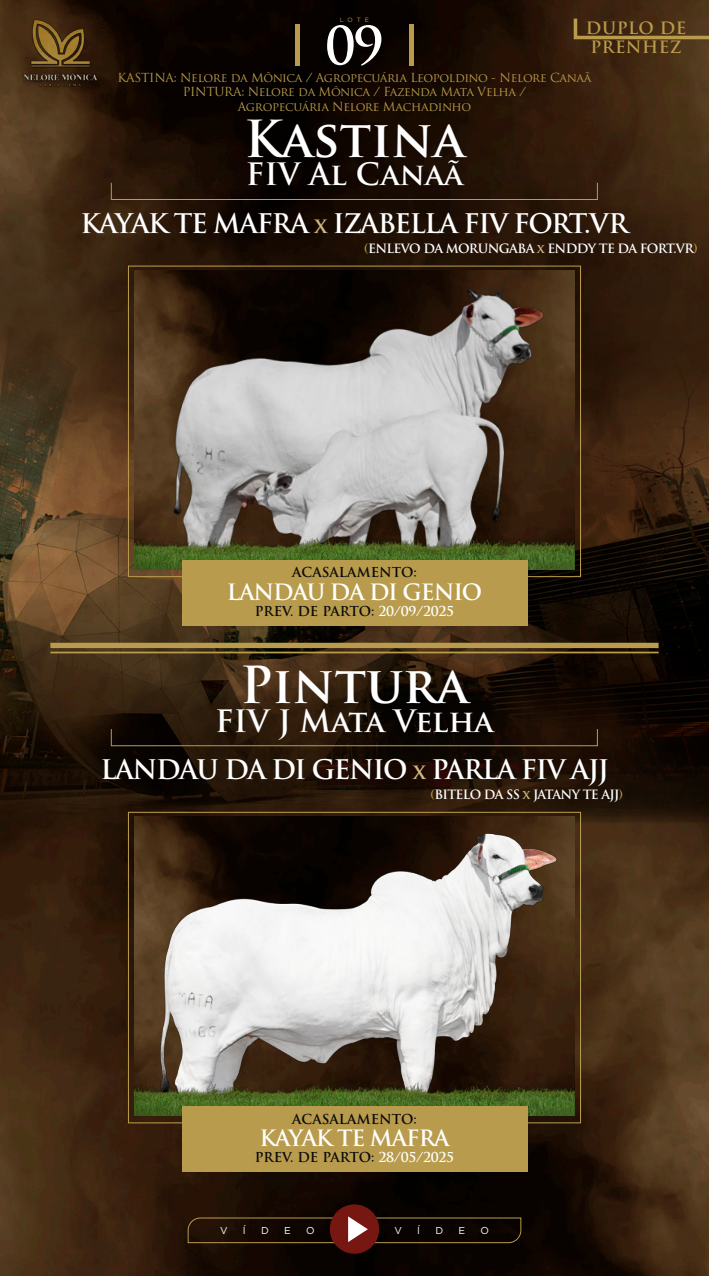
<style>
.page{position:relative;width:709px;height:1276px;background:#fff}
.page>*{position:absolute;margin:0;border:0;box-sizing:border-box;transform-origin:0 0}
.t1{font:700 51.25px "Trajan Pro";color:#fff}
.t2{font:700 49.75px "Trajan Pro";color:#fff}
.t3{font:700 30.12px "Trajan Pro";color:#fff}
.t4{font:700 26.38px "Trajan Pro";letter-spacing:-.05em;color:#fff}
.t5{font:700 21.88px "Trajan Pro";letter-spacing:-.05em;color:#fff}
.t6{font:700 16.62px "Trajan Pro";letter-spacing:.03em;color:#b89b4c}
.t7{font:700 13.38px "Trajan Pro";letter-spacing:-.025em;color:#0a0a0a}
.t8{font:700 13.38px "Trajan Pro";color:#0a0a0a}
.t9{font:700 12.5px "Trajan Pro";letter-spacing:-.05em;color:#fff}
.t10{font:12.12px "Trajan Pro";letter-spacing:-.025em;color:#b89b4c}
.t11{font:10px "Gotham";color:#fff}
.t12{font:6.25px "Gotham";color:#b89b4c}
.s1{font-size:21px;color:#ceb982}
.s2{color:#b89b4c}
.s3{color:#ceb982}
.s4{color:#fff}
</style>
<div class="page">
<img style="left:0;top:0;width:709px;height:1276px">
<img style="left:0;top:191px;width:709px;height:863px">
<svg style="left:573px;top:17px;width:136px;height:22px;background:#573d1d"></svg>
<div style="left:330px;top:1204px;width:49px;height:49px;background:#771711;border-radius:50%"></div>
<svg style="left:187px;top:1216px;width:334px;height:27px;background:#2c180e"></svg>
<div style="left:295px;top:25px;width:5px;height:41px;background:#b89b4c"></div>
<hr style="left:409px;top:25px;width:4px;height:41px;background:#b89b4c">
<img style="left:14px;top:15px;width:93px;height:75px">
<div style="left:111px;top:182px;width:486px;height:18px;border:1px solid #b89b4c"></div>
<img style="left:135px;top:270px;width:439px;height:261px">
<img style="left:154px;top:282px;width:400px;height:249px">
<img style="left:135px;top:531px;width:439px;height:38px">
<div style="left:181px;top:560px;width:346px;height:65px;background:#b89b4c"></div>
<div style="left:111px;top:729px;width:486px;height:17px;border:1px solid #b89b4c"></div>
<img style="left:135px;top:816px;width:439px;height:261px">
<img style="left:154px;top:828px;width:407px;height:249px">
<img style="left:135px;top:1077px;width:439px;height:38px">
<div style="left:181px;top:1106px;width:346px;height:65px;background:#b89b4c"></div>
<div style="left:50px;top:643px;width:608px;height:5px;background:#b89b4c"></div>
<hr style="left:50px;top:651px;width:608px;height:2px;background:#b89b4c">
<p class="t12" style="left:340px;top:16px;width:31px">LOTE</p>
<p class="t6" style="left:586px;top:17px;width:102px">DUPLO DE</p>
<p class="t6" style="left:590px;top:37px;width:93px">PRENHEZ</p>
<p class="t10" style="left:117px;top:70px;width:475px">KASTINA: Nelore da Mônica / Agropecuária Leopoldino - Nelore Canaã</p>
<p class="t10" style="left:183px;top:84px;width:345px">PINTURA: Nelore da Mônica / Fazenda Mata Velha /</p>
<p class="t10" style="left:238px;top:99px;width:235px">Agropecuária Nelore Machadinho</p>
<p class="t1" style="left:325px;top:14px;width:60px">09</p>
<p class="t2" style="left:244px;top:108px;width:222px">Kastina</p>
<p class="t3" style="left:246px;top:156px;width:219px">FIV Al Canaã</p>
<p class="t4" style="left:80px;top:207px;width:549px">KAYAK TE MAFRA <span class="s1">x</span> IZABELLA FIV FORT.VR</p>
<p class="t9" style="left:364px;top:240px;width:335px"><span class="s2">(</span>ENLEVO DA MORUNGABA <span class="s3">x</span> ENDDY TE DA FORT.VR<span class="s2">)</span></p>
<p class="t8" style="left:292px;top:564px;width:126px">ACASALAMENTO:</p>
<p class="t5" style="left:227px;top:578px;width:257px">LANDAU DA DI GENIO</p>
<p class="t7" style="left:255px;top:603px;width:201px">PREV. DE PARTO: <span class="s4">20/09/2025</span></p>
<p class="t2" style="left:240px;top:654px;width:230px">Pintura</p>
<p class="t3" style="left:215px;top:702px;width:280px">FIV J Mata Velha</p>
<p class="t4" style="left:100px;top:753px;width:510px">LANDAU DA DI GENIO <span class="s1">x</span> PARLA FIV AJJ</p>
<p class="t9" style="left:430px;top:786px;width:194px"><span class="s2">(</span>BITELO DA SS <span class="s3">x</span> JATANY TE AJJ<span class="s2">)</span></p>
<p class="t8" style="left:292px;top:1110px;width:126px">ACASALAMENTO:</p>
<p class="t5" style="left:259px;top:1124px;width:191px">KAYAK TE MAFRA</p>
<p class="t7" style="left:255px;top:1149px;width:201px">PREV. DE PARTO: <span class="s4">28/05/2025</span></p>
<p class="t11" style="left:220px;top:1224px;width:9px">V</p>
<p class="t11" style="left:243px;top:1224px;width:4px">Í</p>
<p class="t11" style="left:261px;top:1224px;width:9px">D</p>
<p class="t11" style="left:284px;top:1224px;width:8px">E</p>
<p class="t11" style="left:306px;top:1224px;width:10px">O</p>
<p class="t11" style="left:394px;top:1224px;width:9px">V</p>
<p class="t11" style="left:417px;top:1224px;width:4px">Í</p>
<p class="t11" style="left:435px;top:1224px;width:9px">D</p>
<p class="t11" style="left:458px;top:1224px;width:8px">E</p>
<p class="t11" style="left:480px;top:1224px;width:10px">O</p>
</div>
